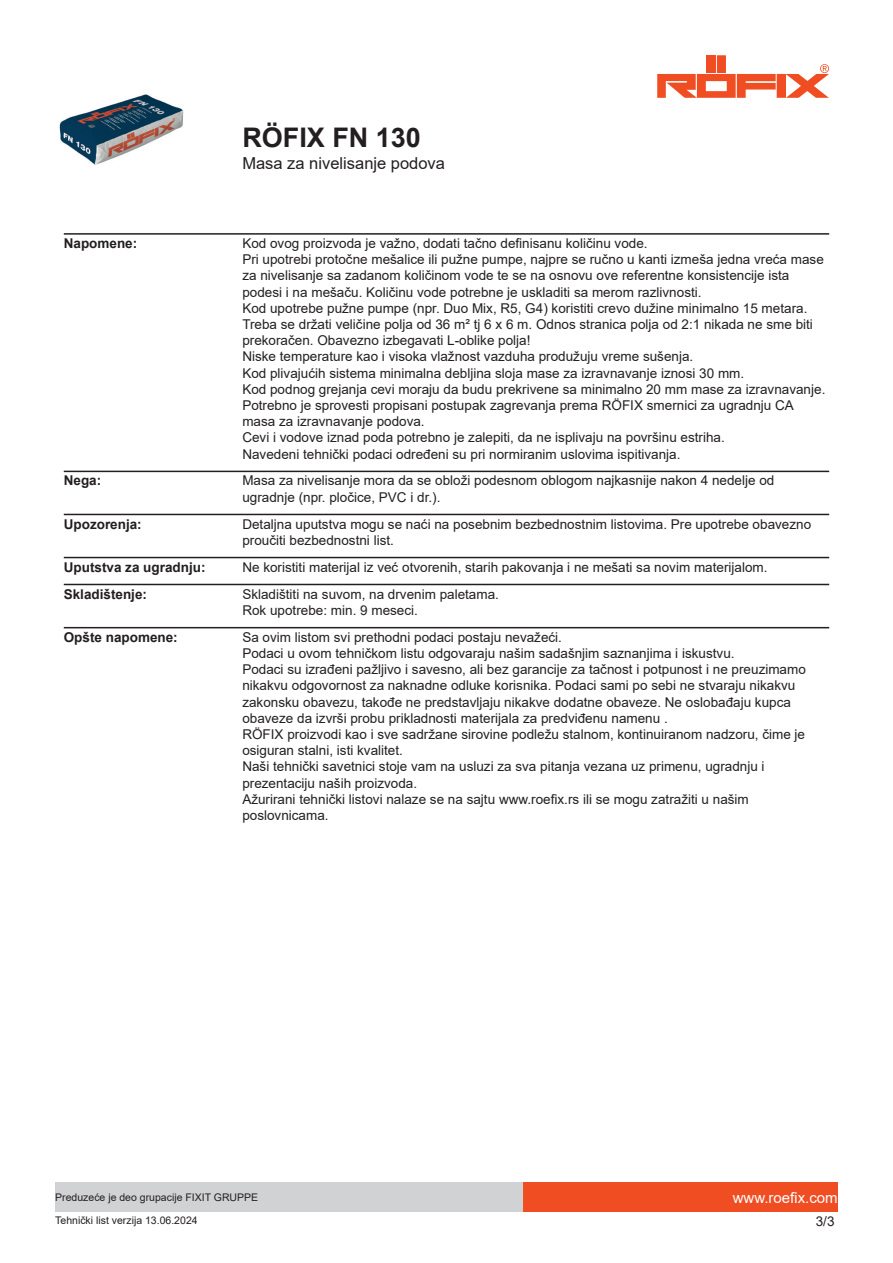
<style>
.page{position:relative;width:893px;height:1263px;background:#fff}
.page>*{position:absolute;margin:0;border:0;box-sizing:border-box;transform-origin:0 0}
.t1{font:700 27px "Arial";color:#231f20}
.t2{font:16.5px "Arial";color:#231f20}
.t3{font:15px "Arial";color:#fff}
.t4{font:13.5px/16.2px "Arial";color:#231f20}
.t5{font:700 13.5px "Arial";color:#231f20}
.t6{font:10.5px "Arial";color:#231f20}
</style>
<div class="page">
<img style="left:59px;top:95px;width:125px;height:70px">
<div style="left:717px;top:55px;width:9px;height:18px;background:#f04d22"></div>
<div style="left:707px;top:55px;width:9px;height:18px;background:#f04d22"></div>
<svg style="left:657px;top:64px;width:172px;height:34px"></svg>
<div style="left:523px;top:1182px;width:315px;height:30px;background:#f04d22"></div>
<div style="left:55px;top:1182px;width:468px;height:30px;background:#d1d2d4"></div>
<hr style="left:64px;top:233px;width:765px;height:2px;background:#231f20">
<hr style="left:64px;top:471px;width:765px;height:1px;background:#231f20">
<hr style="left:64px;top:514px;width:765px;height:1px;background:#231f20">
<hr style="left:64px;top:557px;width:765px;height:1px;background:#231f20">
<hr style="left:64px;top:584px;width:765px;height:1px;background:#231f20">
<hr style="left:64px;top:627px;width:765px;height:1px;background:#231f20">
<h1 class="t1" style="left:242px;top:119px;width:180px">RÖFIX FN 130</h1>
<p class="t2" style="left:242px;top:152px;width:204px">Masa za nivelisanje podova</p>
<p class="t5" style="left:64px;top:234px;width:75px">Napomene:</p>
<p class="t4" style="left:242px;top:235px;width:584px">Kod ovog proizvoda je važno, dodati tačno definisanu količinu vode.<br>Pri upotrebi protočne mešalice ili pužne pumpe, najpre se ručno u kanti izmeša jedna vreća mase za nivelisanje sa zadanom količinom vode te se na osnovu ove referentne konsistencije ista podesi i na mešaču. Količinu vode potrebne je uskladiti sa merom razlivnosti.<br>Kod upotrebe pužne pumpe (npr. Duo Mix, R5, G4) koristiti crevo dužine minimalno 15 metara.<br>Treba se držati veličine polja od 36 m² tj 6 x 6 m. Odnos stranica polja od 2:1 nikada ne sme biti prekoračen. Obavezno izbegavati L-oblike polja!<br>Niske temperature kao i visoka vlažnost vazduha produžuju vreme sušenja.<br>Kod plivajućih sistema minimalna debljina sloja mase za izravnavanje iznosi 30 mm.<br>Kod podnog grejanja cevi moraju da budu prekrivene sa minimalno 20 mm mase za izravnavanje.<br>Potrebno je sprovesti propisani postupak zagrevanja prema RÖFIX smernici za ugradnju CA masa za izravnavanje podova.<br>Cevi i vodove iznad poda potrebno je zalepiti, da ne isplivaju na površinu estriha.<br>Navedeni tehnički podaci određeni su pri normiranim uslovima ispitivanja.</p>
<p class="t5" style="left:64px;top:471px;width:39px">Nega:</p>
<p class="t4" style="left:242px;top:472px;width:533px">Masa za nivelisanje mora da se obloži podesnom oblogom najkasnije nakon 4 nedelje od ugradnje (npr. pločice, PVC i dr.).</p>
<p class="t5" style="left:64px;top:514px;width:80px">Upozorenja:</p>
<p class="t4" style="left:242px;top:516px;width:570px">Detaljna uputstva mogu se naći na posebnim bezbednostnim listovima. Pre upotrebe obavezno proučiti bezbednostni list.</p>
<p class="t5" style="left:64px;top:557px;width:143px">Uputstva za ugradnju:</p>
<p class="t4" style="left:242px;top:559px;width:527px">Ne koristiti materijal iz već otvorenih, starih pakovanja i ne mešati sa novim materijalom.</p>
<p class="t5" style="left:64px;top:584px;width:85px">Skladištenje:</p>
<p class="t4" style="left:242px;top:586px;width:258px">Skladištiti na suvom, na drvenim paletama.<br>Rok upotrebe: min. 9 meseci.</p>
<p class="t5" style="left:64px;top:627px;width:116px">Opšte napomene:</p>
<p class="t4" style="left:242px;top:629px;width:565px">Sa ovim listom svi prethodni podaci postaju nevažeći.<br>Podaci u ovom tehničkom listu odgovaraju našim sadašnjim saznanjima i iskustvu.<br>Podaci su izrađeni pažljivo i savesno, ali bez garancije za tačnost i potpunost i ne preuzimamo nikakvu odgovornost za naknadne odluke korisnika. Podaci sami po sebi ne stvaraju nikakvu zakonsku obavezu, takođe ne predstavljaju nikakve dodatne obaveze. Ne oslobađaju kupca obaveze da izvrši probu prikladnosti materijala za predviđenu namenu .<br>RÖFIX proizvodi kao i sve sadržane sirovine podležu stalnom, kontinuiranom nadzoru, čime je osiguran stalni, isti kvalitet.<br>Naši tehnički savetnici stoje vam na usluzi za sva pitanja vezana uz primenu, ugradnju i prezentaciju naših proizvoda.<br>Ažurirani tehnički listovi nalaze se na sajtu www.roefix.rs ili se mogu zatražiti u našim poslovnicama.</p>
<p class="t6" style="left:55px;top:1190px;width:204px">Preduzeće je deo grupacije FIXIT GRUPPE</p>
<p class="t3" style="left:733px;top:1187px;width:107px">www.roefix.com</p>
<p class="t6" style="left:55px;top:1213px;width:144px">Tehnički list verzija 13.06.2024</p>
<p class="t4" style="left:816px;top:1213px;width:20px">3/3</p>
</div>
